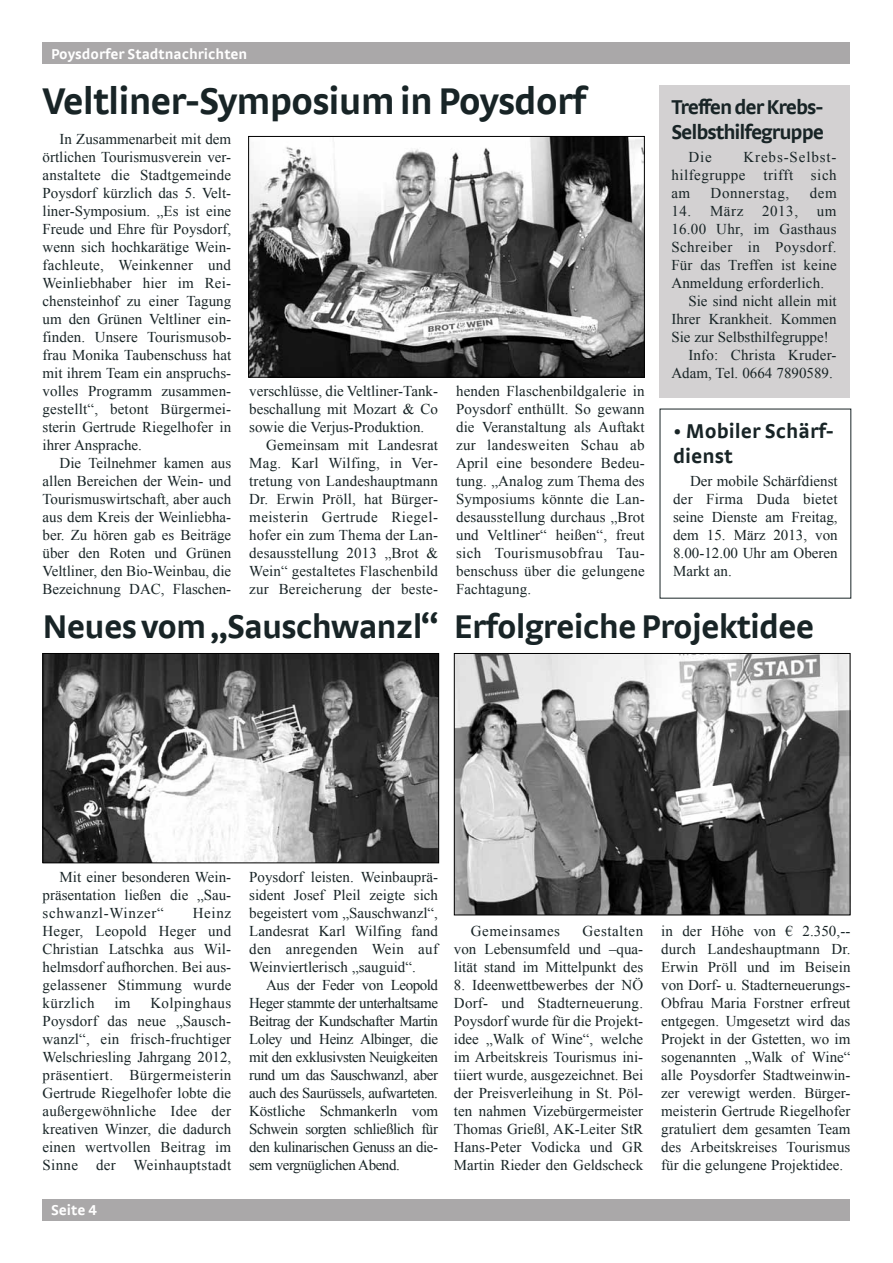
<style>
.page{position:relative;width:893px;height:1263px;background:#fff}
.page>*{position:absolute;margin:0;border:0;box-sizing:border-box;transform-origin:0 0}
.t1{font:39px "Strada";letter-spacing:-.025em;color:#182426}
.t2{font:34.5px "Strada";letter-spacing:-.025em;color:#182426}
.t3{font:21px/25.2px "Strada";letter-spacing:-.05em;color:#182426}
.t4{font:21px/25.2px "Strada";color:#182426}
.t5{font:15px/18px "Times New Roman";letter-spacing:.005em;color:#182426;text-align:justify}
.t6{font:700 15px "Strada TF";color:#fff}
.t7{font:15px "Times New Roman";letter-spacing:.025em;color:#182426}
.t8{font:15px "Times New Roman";letter-spacing:.03em;color:#182426}
.t9{font:15px "Times New Roman";letter-spacing:.035em;color:#182426}
.t10{font:15px "Times New Roman";letter-spacing:.04em;color:#182426}
</style>
<div class="page">
<div style="left:43px;top:43px;width:807px;height:21px;background:#aaa8a9"></div>
<div style="left:43px;top:1199px;width:807px;height:21px;background:#aaa8a9"></div>
<img style="left:250px;top:138px;width:393px;height:238px">
<div style="left:248px;top:136px;width:397px;height:242px;border:1px solid #000"></div>
<img style="left:45px;top:655px;width:392px;height:206px">
<div style="left:43px;top:653px;width:396px;height:210px;border:1px solid #000"></div>
<img style="left:456px;top:655px;width:392px;height:258px">
<div style="left:454px;top:653px;width:396px;height:262px;border:1px solid #000"></div>
<div style="left:659px;top:85px;width:190px;height:313px;background:#d3d1d2"></div>
<p class="t6" style="left:51px;top:45px;width:198px">Poysdorfer Stadtnachrichten</p>
<h1 class="t1" style="left:43px;top:78px;width:545px">Veltliner-Symposium in Poysdorf</h1>
<p class="t5" style="left:43px;top:130px;width:190px;text-indent:17px">In Zusammenarbeit mit dem örtlichen Tourismusverein ver&shy;anstaltete die Stadtgemeinde Poysdorf kürzlich das 5. Velt&shy;liner-Symposium. „Es ist eine Freude und Ehre für Poysdorf, wenn sich hochkarätige Wein&shy;fachleute, Weinkenner und Weinliebhaber hier im Rei&shy;chensteinhof zu einer Tagung um den Grünen Veltliner ein&shy;finden. Unsere Tourismusob&shy;frau Monika Taubenschuss hat mit ihrem Team ein anspruchs&shy;volles Programm zusammen&shy;gestellt“, betont Bürgermei&shy;sterin Gertrude Riegelhofer in ihrer Ansprache.</p>
<p class="t5" style="left:43px;top:454px;width:190px;text-indent:17px">Die Teilnehmer kamen aus allen Bereichen der Wein- und Tourismuswirtschaft, aber auch aus dem Kreis der Weinliebha&shy;ber. Zu hören gab es Beiträge über den Roten und Grünen Veltliner, den Bio-Weinbau, die Bezeichnung DAC, Flaschen-</p>
<p class="t5" style="left:249px;top:382px;width:190px">verschlüsse, die Veltliner-Tank-</p>
<p class="t5" style="left:249px;top:400px;width:190px">beschallung mit Mozart &amp; Co</p>
<p class="t5" style="left:249px;top:418px;width:177px">sowie die Verjus-Produktion.</p>
<p class="t5" style="left:266px;top:436px;width:173px">Gemeinsam mit Landesrat</p>
<p class="t5" style="left:249px;top:454px;width:190px">Mag. Karl Wilfing, in Ver-</p>
<p class="t5" style="left:249px;top:472px;width:190px">tretung von Landeshauptmann</p>
<p class="t5" style="left:249px;top:490px;width:190px">Dr. Erwin Pröll, hat Bürger-</p>
<p class="t7" style="left:249px;top:507px;width:190px">meisterin Gertrude Riegel-</p>
<p class="t5" style="left:249px;top:526px;width:190px">hofer ein zum Thema der Lan-</p>
<p class="t5" style="left:249px;top:544px;width:190px">desausstellung 2013 „Brot &amp;</p>
<p class="t5" style="left:249px;top:562px;width:190px">Wein“ gestaltetes Flaschenbild</p>
<p class="t5" style="left:249px;top:580px;width:190px">zur Bereicherung der beste-</p>
<p class="t5" style="left:456px;top:382px;width:190px">henden Flaschenbildgalerie in Poysdorf enthüllt. So gewann die Veranstaltung als Auftakt zur landesweiten Schau ab April eine besondere Bedeu&shy;tung. „Analog zum Thema des Symposiums könnte die Lan&shy;desausstellung durchaus „Brot und Veltliner“ heißen“, freut sich Tourismusobfrau Tau&shy;benschuss über die gelungene Fachtagung.</p>
<h3 class="t3" style="left:671px;top:93px;width:154px">Treffen der Krebs-<br>Selbsthilfegruppe</h3>
<p class="t5" style="left:688px;top:148px;width:25px">Die</p>
<p class="t5" style="left:671px;top:148px;width:167px;text-indent:72px">Krebs-Selbst&shy;hilfegruppe trifft sich am</p>
<p class="t10" style="left:711px;top:183px;width:80px">Donnerstag,</p>
<p class="t5" style="left:810px;top:184px;width:28px">dem</p>
<p class="t5" style="left:671px;top:202px;width:73px">14. März</p>
<p class="t5" style="left:762px;top:202px;width:37px">2013,</p>
<p class="t5" style="left:817px;top:202px;width:21px">um</p>
<p class="t5" style="left:671px;top:220px;width:167px">16.00 Uhr, im Gasthaus</p>
<p class="t8" style="left:671px;top:237px;width:167px">Schreiber in Poysdorf.</p>
<p class="t5" style="left:671px;top:256px;width:167px">Für das Treffen ist keine</p>
<p class="t5" style="left:671px;top:274px;width:154px">Anmeldung erforderlich.</p>
<p class="t5" style="left:688px;top:292px;width:150px">Sie sind nicht allein mit</p>
<p class="t5" style="left:671px;top:310px;width:167px">Ihrer Krankheit. Kommen</p>
<p class="t5" style="left:671px;top:328px;width:159px">Sie zur Selbsthilfegruppe!</p>
<p class="t5" style="left:688px;top:346px;width:150px">Info: Christa Kruder-</p>
<p class="t5" style="left:671px;top:364px;width:163px">Adam, Tel. 0664 7890589.</p>
<h3 class="t4" style="left:673px;top:418px;width:162px">• Mobiler Schärf&shy;dienst</h3>
<p class="t5" style="left:673px;top:472px;width:166px;text-indent:17px">Der mobile Schärfdienst der Firma Duda bietet seine Dienste am Freitag, dem 15. März 2013, von 8.00-12.00 Uhr am Oberen Markt an.</p>
<h2 class="t2" style="left:43px;top:606px;width:773px">Neues vom „Sauschwanzl“ Erfolgreiche Projektidee</h2>
<p class="t5" style="left:43px;top:868px;width:190px;text-indent:17px">Mit einer besonderen Wein&shy;präsentation ließen die „Sau&shy;schwanzl-Winzer“</p>
<p class="t5" style="left:43px;top:904px;width:190px;text-indent:150px">Heinz Heger, Leopold Heger und Christian Latschka aus Wil&shy;helmsdorf aufhorchen. Bei aus&shy;gelassener Stimmung wurde kürzlich</p>
<p class="t5" style="left:43px;top:994px;width:190px;text-indent:108px">Kolpinghaus Poysdorf das neue „Sausch&shy;wanzl“, ein frisch-fruchtiger Welschriesling Jahrgang 2012, präsentiert. Bürgermeisterin Gertrude Riegelhofer lobte die außergewöhnliche Idee der kreativen Winzer, die dadurch einen wertvollen Beitrag im Sinne der Weinhauptstadt</p>
<p class="t5" style="left:114px;top:994px;width:18px">im</p>
<p class="t6" style="left:51px;top:1201px;width:48px">Seite 4</p>
<p class="t5" style="left:249px;top:868px;width:190px">Poysdorf leisten. Weinbauprä&shy;sident Josef Pleil zeigte sich begeistert vom „Sauschwanzl“, Landesrat Karl Wilfing fand den anregenden Wein auf Weinviertlerisch „sauguid“.</p>
<p class="t5" style="left:249px;top:976px;width:190px;text-indent:17px">Aus der Feder von Leopold Heger stammte der unterhaltsame Beitrag der Kundschafter Martin Loley und Heinz Albinger, die mit den exklusivsten Neuigkeiten rund um das Sauschwanzl, aber auch des Saurüssels, aufwarteten.<br>Köstliche Schmankerln vom Schwein sorgten schließlich für den kulinarischen Genuss an die&shy;sem vergnüglichen Abend.</p>
<p class="t5" style="left:454px;top:922px;width:191px;text-indent:129px">Gestalten von Lebensumfeld und –qua&shy;lität stand im Mittelpunkt des</p>
<p class="t5" style="left:454px;top:976px;width:191px">8. Ideenwettbewerbes der NÖ Dorf- und Stadterneuerung.<br>Poysdorf wurde für die Projekt&shy;idee „Walk of Wine“, welche im Arbeitskreis Tourismus ini&shy;tiiert wurde, ausgezeichnet. Bei der Preisverleihung in St. Pöl&shy;ten nahmen Vizebürgermeister Thomas Grießl, AK-Leiter StR Hans-Peter Vodicka und GR Martin Rieder den Geldscheck</p>
<p class="t9" style="left:471px;top:921px;width:91px">Gemeinsames</p>
<p class="t5" style="left:661px;top:922px;width:191px">in der Höhe von € 2.350,-- durch Landeshauptmann Dr.<br>Erwin Pröll und im Beisein von Dorf- u. Stadterneuerungs-Obfrau Maria Forstner erfreut entgegen. Umgesetzt wird das Projekt in der Gstetten, wo im sogenannten „Walk of Wine“ alle Poysdorfer Stadtweinwin&shy;zer verewigt werden. Bürger&shy;meisterin Gertrude Riegelhofer gratuliert dem gesamten Team des Arbeitskreises Tourismus für die gelungene Projektidee.</p>
</div>
